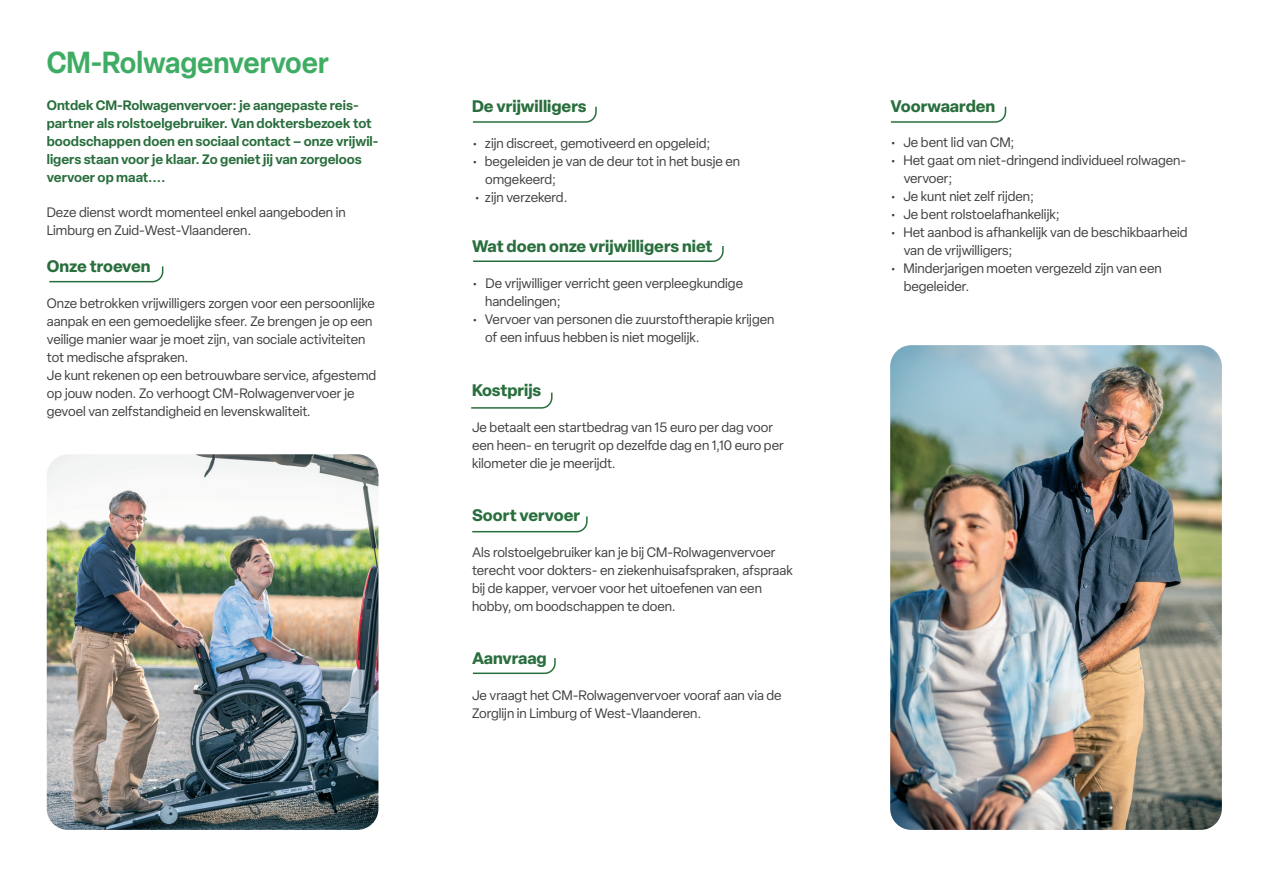
<style>
.page{position:relative;width:1263px;height:893px;background:#fff}
.page>*{position:absolute;margin:0;border:0;box-sizing:border-box;transform-origin:0 0}
.t1{font:600 30px "Elza";color:#3ead63;scale:.93 1}
.t2{font:700 16.5px "Elza";color:#296e3d}
.t3{font:13.5px/18px "Elza";color:#3e3e3f}
.t4{font:600 13.5px/18px "Elza";color:#296e3d}
</style>
<div class="page">
<svg style="left:49px;top:266px;width:115px;height:17px"></svg>
<svg style="left:473px;top:246px;width:251px;height:16px"></svg>
<svg style="left:471px;top:392px;width:82px;height:17px"></svg>
<svg style="left:472px;top:516px;width:116px;height:17px"></svg>
<svg style="left:890px;top:106px;width:117px;height:17px"></svg>
<svg style="left:472px;top:106px;width:125px;height:17px"></svg>
<svg style="left:472px;top:658px;width:84px;height:17px"></svg>
<img style="left:47px;top:454px;width:331px;height:376px">
<img style="left:890px;top:345px;width:332px;height:485px">
<h1 class="t1" style="left:47px;top:41px;width:305px">CM-Rolwagenvervoer</h1>
<p class="t4" style="left:47px;top:96px;width:333px">Ontdek CM-Rolwagenvervoer: je aangepaste reis&shy;partner als rolstoelgebruiker. Van doktersbezoek tot boodschappen doen en sociaal contact – onze vrijwil&shy;ligers staan voor je klaar. Zo geniet jij van zorgeloos vervoer op maat....</p>
<p class="t3" style="left:47px;top:204px;width:300px">Deze dienst wordt momenteel enkel aangeboden in<br>Limburg en Zuid-West-Vlaanderen.</p>
<p class="t2" style="left:47px;top:254px;width:105px">Onze troeven</p>
<p class="t3" style="left:47px;top:294px;width:331px">Onze betrokken vrijwilligers zorgen voor een persoonlijke aanpak en een gemoedelijke sfeer. Ze brengen je op een veilige manier waar je moet zijn, van sociale activiteiten tot medische afspraken.<br>Je kunt rekenen op een betrouwbare service, afgestemd op jouw noden. Zo verhoogt CM-Rolwagenvervoer je gevoel van zelfstandigheid en levenskwaliteit.</p>
<p class="t2" style="left:472px;top:94px;width:116px">De vrijwilligers</p>
<p class="t3" style="left:472px;top:134px;width:240px">• zijn discreet, gemotiveerd en opgeleid;</p>
<p class="t3" style="left:485px;top:152px;width:257px;text-indent:-13px">• begeleiden je van de deur tot in het busje en omgekeerd;</p>
<p class="t3" style="left:475px;top:188px;width:95px">• zijn verzekerd.</p>
<p class="t2" style="left:472px;top:234px;width:242px">Wat doen onze vrijwilligers niet</p>
<p class="t3" style="left:485px;top:274px;width:259px;text-indent:-13px">• De vrijwilliger verricht geen verpleegkundige handelingen;</p>
<p class="t3" style="left:485px;top:310px;width:291px;text-indent:-13px">• Vervoer van personen die zuurstoftherapie krijgen of een infuus hebben is niet mogelijk.</p>
<p class="t2" style="left:472px;top:379px;width:71px">Kostprijs</p>
<p class="t3" style="left:472px;top:419px;width:313px">Je betaalt een startbedrag van 15 euro per dag voor een heen- en terugrit op dezelfde dag en 1,10 euro per kilometer die je meerijdt.</p>
<p class="t2" style="left:472px;top:503px;width:110px">Soort vervoer</p>
<p class="t3" style="left:472px;top:543px;width:322px">Als rolstoelgebruiker kan je bij CM-Rolwagenvervoer terecht voor dokters- en ziekenhuisafspraken, afspraak bij de kapper, vervoer voor het uitoefenen van een hobby, om boodschappen te doen.</p>
<p class="t2" style="left:472px;top:646px;width:76px">Aanvraag</p>
<p class="t3" style="left:472px;top:686px;width:311px">Je vraagt het CM-Rolwagenvervoer vooraf aan via de<br>Zorglijn in Limburg of West-Vlaanderen.</p>
<p class="t2" style="left:891px;top:94px;width:106px">Voorwaarden</p>
<p class="t3" style="left:891px;top:133px;width:125px">• Je bent lid van CM;</p>
<p class="t3" style="left:904px;top:151px;width:284px;text-indent:-13px">• Het gaat om niet-dringend individueel rolwagen&shy;vervoer;</p>
<p class="t3" style="left:891px;top:187px;width:145px">• Je kunt niet zelf rijden;</p>
<p class="t3" style="left:891px;top:205px;width:171px">• Je bent rolstoelafhankelijk;</p>
<p class="t3" style="left:904px;top:223px;width:285px;text-indent:-13px">• Het aanbod is afhankelijk van de beschikbaarheid van de vrijwilligers;</p>
<p class="t3" style="left:904px;top:259px;width:259px;text-indent:-13px">• Minderjarigen moeten vergezeld zijn van een begeleider.</p>
</div>
